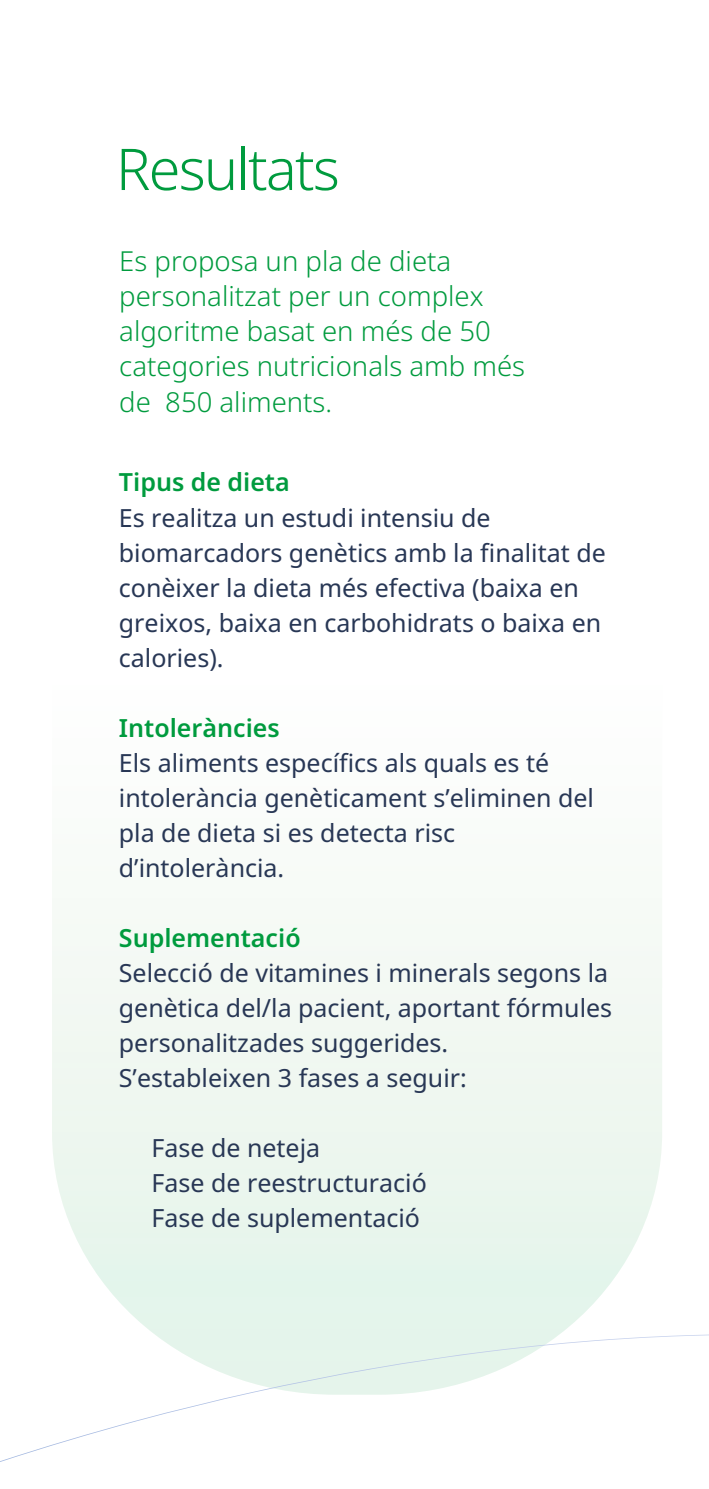
<style>
.page{position:relative;width:709px;height:1489px;background:#fff}
.page>*{position:absolute;margin:0;border:0;box-sizing:border-box;transform-origin:0 0}
.t1{font:300 57.5px "Noto Sans";letter-spacing:-.03em;color:#009b3e}
.t2{font:300 27.5px/35px "Noto Sans";color:#009b3e}
.t3{font:25px/35px "Noto Sans";color:#283755}
.t4{font:600 25px "Noto Sans";color:#009b3e}
</style>
<div class="page">
<div style="left:52px;top:5px;width:610px;height:1389px;background:linear-gradient(to bottom,#fff,#ecf6ee)"></div>
<svg style="left:1px;top:1334px;width:708px;height:127px"></svg>
<h1 class="t1" style="left:116px;top:129px;width:225px">Resultats</h1>
<p class="t2" style="left:119px;top:244px;width:407px">Es proposa un pla de dieta personalitzat per un complex algoritme basat en més de 50 categories nutricionals amb més de 850 aliments.</p>
<p class="t4" style="left:119px;top:465px;width:172px">Tipus de dieta</p>
<p class="t3" style="left:119px;top:500px;width:488px">Es realitza un estudi intensiu de biomarcadors genètics amb la finalitat de conèixer la dieta més efectiva (baixa en greixos, baixa en carbohidrats o baixa en calories).</p>
<p class="t4" style="left:119px;top:710px;width:162px">Intoleràncies</p>
<p class="t3" style="left:119px;top:745px;width:476px">Els aliments específics als quals es té intolerància genèticament s’eliminen del pla de dieta si es detecta risc d’intolerància.</p>
<p class="t4" style="left:119px;top:920px;width:183px">Suplementació</p>
<p class="t3" style="left:119px;top:955px;width:495px">Selecció de vitamines i minerals segons la genètica del/la pacient, aportant fórmules personalitzades suggerides.<br>S’estableixen 3 fases a seguir:</p>
<p class="t3" style="left:151px;top:1130px;width:277px">Fase de neteja<br>Fase de reestructuració<br>Fase de suplementació</p>
</div>
